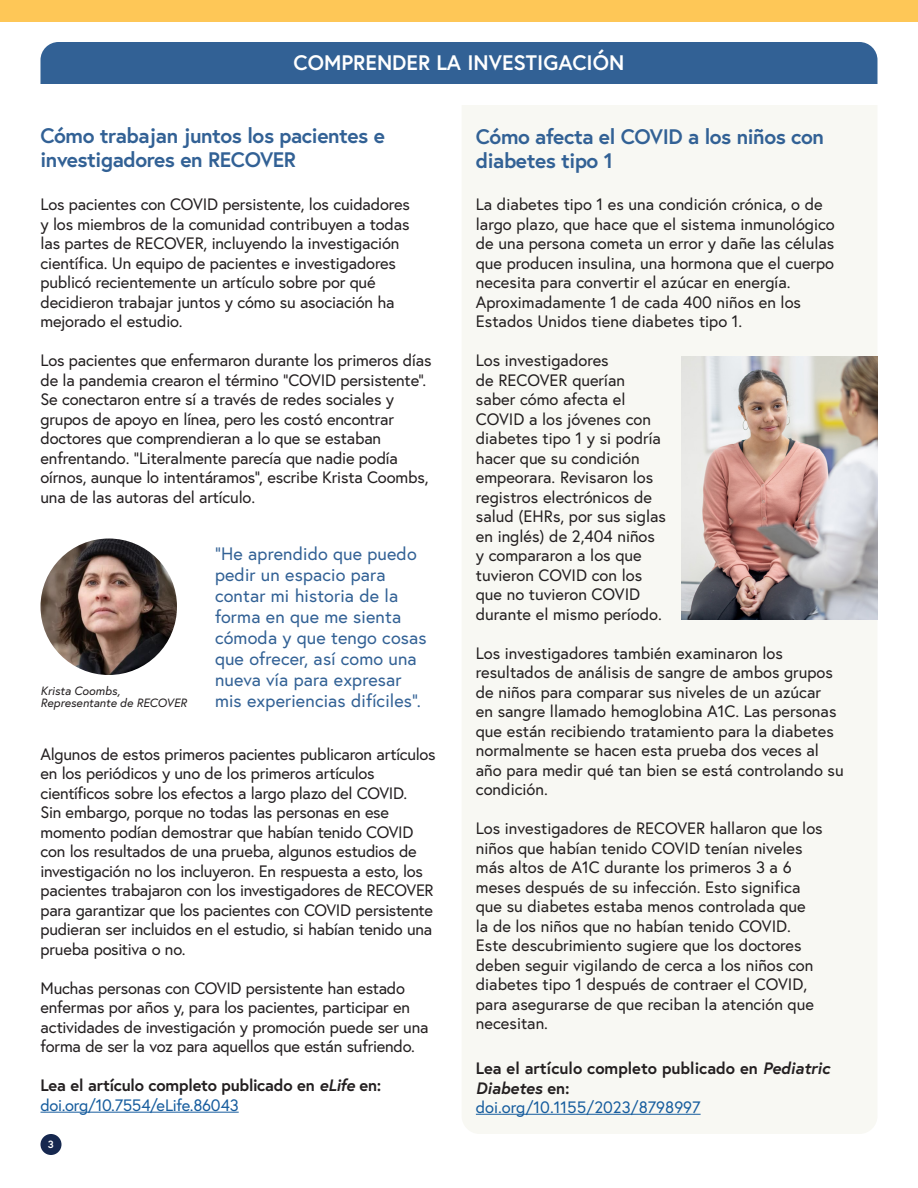
<style>
.page{position:relative;width:918px;height:1188px;background:#fff}
.page>*{position:absolute;margin:0;border:0;box-sizing:border-box;transform-origin:0 0}
.H4{font:700 21px/24px "Europa";letter-spacing:-.02em;color:#326195}
.H2_Caps{font:700 21px "Europa";color:#fff}
.t1{font:18px/21px "Europa";letter-spacing:.01em;color:#326195}
.t2{font:16.5px/19.5px "Europa";letter-spacing:-.01em;color:#231f20}
.t3{font:700 16.5px/19.5px "Europa";color:#231f20}
.t4{font:italic 12px "Europa";letter-spacing:.005em;color:#231f20}
.t5{font:700 10.5px "Europa";color:#fff}
.s1{font-style:italic}
.s2{font-weight:400;color:#175d9e}
</style>
<div class="page">
<div style="left:462px;top:105px;width:415px;height:1029px;background:#f8f8f3"></div>
<div style="left:0;top:0;width:918px;height:22px;background:#fec757"></div>
<div style="left:40px;top:42px;width:837px;height:42px;background:#326195"></div>
<img style="left:40px;top:538px;width:137px;height:137px;border-radius:68px">
<hr style="left:40px;top:1112px;width:199px;height:1px;background:#175d9e">
<hr style="left:476px;top:1114px;width:225px;height:1px;background:#175d9e">
<img style="left:681px;top:357px;width:197px;height:262px">
<div style="left:40px;top:1134px;width:22px;height:21px;background:#16284f;border-radius:50%"></div>
<p class="H2_Caps" style="left:294px;top:49px;width:332px">COMPRENDER LA INVESTIGACIÓN</p>
<p class="H4" style="left:40px;top:123px;width:346px">Cómo trabajan juntos los pacientes e investigadores en RECOVER</p>
<p class="t2" style="left:40px;top:194px;width:371px">Los pacientes con COVID persistente, los cuidadores y los miembros de la comunidad contribuyen a todas las partes de RECOVER, incluyendo la investigación científica. Un equipo de pacientes e investigadores publicó recientemente un artículo sobre por qué decidieron trabajar juntos y cómo su asociación ha mejorado el estudio.</p>
<p class="t2" style="left:40px;top:350px;width:393px">Los pacientes que enfermaron durante los primeros días de la pandemia crearon el término “COVID persistente”.<br>Se conectaron entre sí a través de redes sociales y grupos de apoyo en línea, pero les costó encontrar doctores que comprendieran a lo que se estaban enfrentando. “Literalmente parecía que nadie podía oírnos, aunque lo intentáramos”, escribe Krista Coombs, una de las autoras del artículo.</p>
<p class="t1" style="left:215px;top:543px;width:213px">“He aprendido que puedo pedir un espacio para contar mi historia de la forma en que me sienta cómoda y que tengo cosas que ofrecer, así como una nueva vía para expresar mis experiencias difíciles”.</p>
<p class="t2" style="left:40px;top:744px;width:397px">Algunos de estos primeros pacientes publicaron artículos en los periódicos y uno de los primeros artículos científicos sobre los efectos a largo plazo del COVID.<br>Sin embargo, porque no todas las personas en ese momento podían demostrar que habían tenido COVID con los resultados de una prueba, algunos estudios de investigación no los incluyeron. En respuesta a esto, los pacientes trabajaron con los investigadores de RECOVER para garantizar que los pacientes con COVID persistente pudieran ser incluidos en el estudio, si habían tenido una prueba positiva o no.</p>
<p class="t2" style="left:40px;top:978px;width:389px">Muchas personas con COVID persistente han estado enfermas por años y, para los pacientes, participar en actividades de investigación y promoción puede ser una forma de ser la voz para aquellos que están sufriendo.</p>
<p class="t3" style="left:40px;top:1075px;width:342px">Lea el artículo completo publicado en <span class="s1">eLife</span> en: <span class="s2">doi.org/10.7554/eLife.86043</span></p>
<p class="t4" style="left:40px;top:683px;width:81px">Krista Coombs,</p>
<p class="t4" style="left:40px;top:695px;width:148px">Representante de RECOVER</p>
<p class="t5" style="left:48px;top:1137px;width:7px">3</p>
<p class="H4" style="left:476px;top:124px;width:350px">Cómo afecta el COVID a los niños con diabetes tipo 1</p>
<p class="t2" style="left:476px;top:194px;width:360px">La diabetes tipo 1 es una condición crónica, o de largo plazo, que hace que el sistema inmunológico de una persona cometa un error y dañe las células que producen insulina, una hormona que el cuerpo necesita para convertir el azúcar en energía.<br>Aproximadamente 1 de cada 400 niños en los Estados Unidos tiene diabetes tipo 1.</p>
<p class="t2" style="left:476px;top:350px;width:192px">Los investigadores<br>de RECOVER querían saber cómo afecta el<br>COVID a los jóvenes con diabetes tipo 1 y si podría hacer que su condición empeorara. Revisaron los registros electrónicos de salud (EHRs, por sus siglas en inglés) de 2,404 niños y compararon a los que tuvieron COVID con los que no tuvieron COVID durante el mismo período.</p>
<p class="t2" style="left:476px;top:643px;width:369px">Los investigadores también examinaron los resultados de análisis de sangre de ambos grupos de niños para comparar sus niveles de un azúcar<br>en sangre llamado hemoglobina A1C. Las personas que están recibiendo tratamiento para la diabetes normalmente se hacen esta prueba dos veces al año para medir qué tan bien se está controlando su condición.</p>
<p class="t2" style="left:476px;top:818px;width:348px">Los investigadores de RECOVER hallaron que los niños que habían tenido COVID tenían niveles más altos de A1C durante los primeros 3 a 6 meses después de su infección. Esto significa que su diabetes estaba menos controlada que<br>la de los niños que no habían tenido COVID.<br>Este descubrimiento sugiere que los doctores deben seguir vigilando de cerca a los niños con diabetes tipo 1 después de contraer el COVID, para asegurarse de que reciban la atención que necesitan.</p>
<p class="t3" style="left:476px;top:1058px;width:356px">Lea el artículo completo publicado en <span class="s1">Pediatric<br>Diabetes</span> en:<br><span class="s2">doi.org/10.1155/2023/8798997</span></p>
</div>
